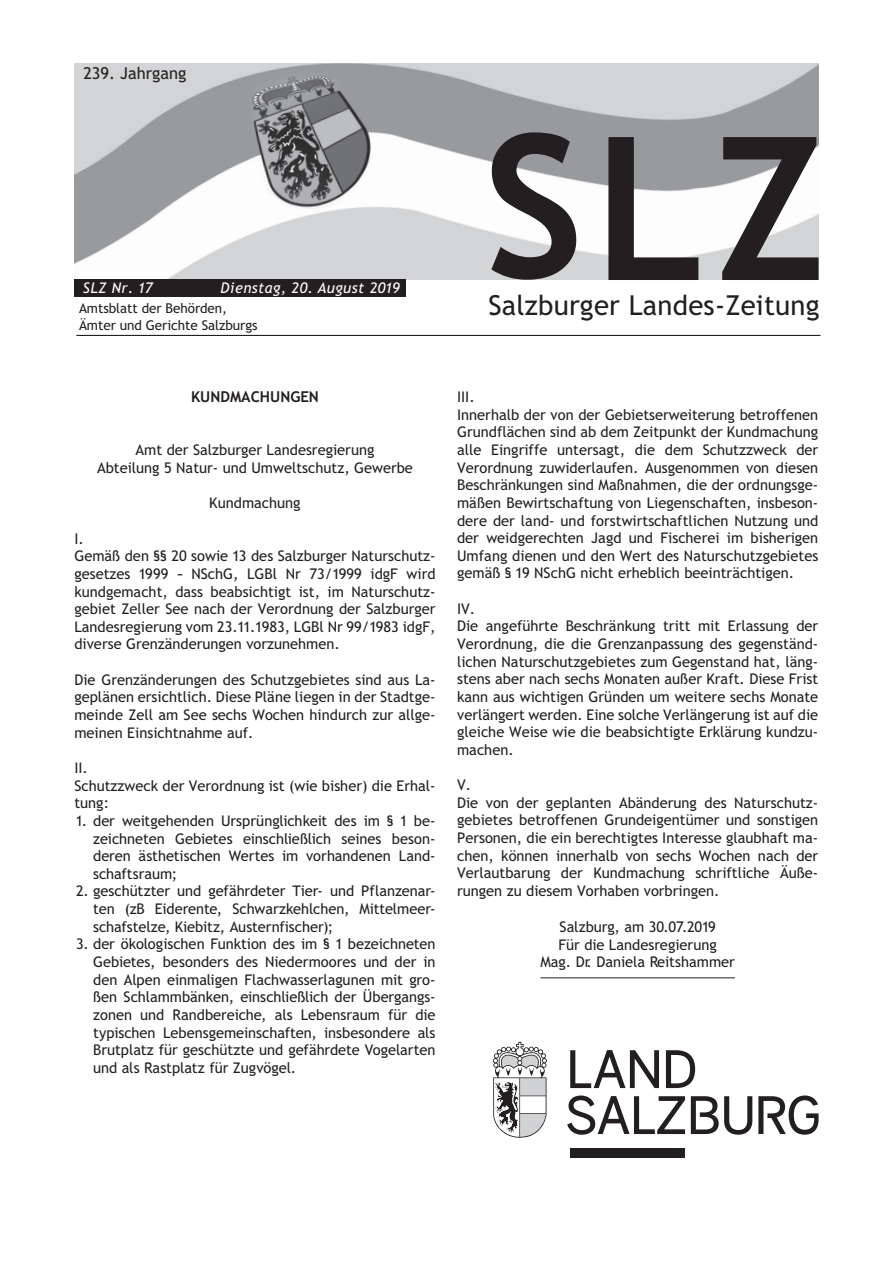
<style>
.page{position:relative;width:893px;height:1263px;background:#fff}
.page>*{position:absolute;margin:0;border:0;box-sizing:border-box;transform-origin:0 0}
.t1{font:27.6px "Trebuchet SBG2";letter-spacing:.01em;color:#231f20}
.t2{font:16.5px "Trebuchet SBG2";color:#231f20}
.t3{font:700 15px "Trebuchet SBG2";color:#231f20}
.t4{font:14.7px/17.7px "Trebuchet SBG2";color:#231f20}
.t5{font:italic 14.7px "Trebuchet SBG2";letter-spacing:.03em;color:#fff}
.t6{font:13.5px/16.2px "Trebuchet SBG2";letter-spacing:-.005em;color:#231f20}
</style>
<div class="page">
<img style="left:74px;top:64px;width:745px;height:215px">
<svg style="left:608px;top:137px;width:211px;height:143px"></svg>
<svg style="left:491px;top:132px;width:85px;height:148px"></svg>
<hr style="left:76px;top:335px;width:744px;height:1px;background:#231f20">
<svg style="left:493px;top:1042px;width:54px;height:96px"></svg>
<div style="left:570px;top:1148px;width:115px;height:10px;background:#231f20"></div>
<svg style="left:567px;top:1050px;width:252px;height:85px"></svg>
<div style="left:74px;top:279px;width:332px;height:17px;background:#231f20"></div>
<hr style="left:540px;top:977px;width:195px;height:1px;background:#231f20">
<p class="t2" style="left:83px;top:64px;width:105px">239. Jahrgang</p>
<p class="t5" style="left:83px;top:279px;width:71px">SLZ Nr. 17</p>
<p class="t5" style="left:221px;top:279px;width:181px">Dienstag, 20. August 2019</p>
<p class="t6" style="left:79px;top:301px;width:180px">Amtsblatt der Behörden,<br>Ämter und Gerichte Salzburgs</p>
<h1 class="t1" style="left:488px;top:289px;width:333px">Salzburger Landes-Zeitung</h1>
<p class="t3" style="left:191px;top:388px;width:129px">KUNDMACHUNGEN</p>
<p class="t4" style="left:97px;top:442px;width:317px;text-align:center">Amt der Salzburger Landesregierung<br>Abteilung 5 Natur- und Umweltschutz, Gewerbe</p>
<p class="t4" style="left:209px;top:494px;width:93px">Kundmachung</p>
<p class="t4" style="left:74px;top:530px;width:363px">I.<br>Gemäß den §§ 20 sowie 13 des Salzburger Naturschutz&shy;gesetzes 1999 – NSchG, LGBl Nr 73/1999 idgF wird kundgemacht, dass beabsichtigt ist, im Naturschutz&shy;gebiet Zeller See nach der Verordnung der Salzburger Landesregierung vom 23.11.1983, LGBl Nr 99/1983 idgF, diverse Grenzänderungen vorzunehmen.</p>
<p class="t4" style="left:74px;top:671px;width:363px;text-align:justify">Die Grenzänderungen des Schutzgebietes sind aus La&shy;geplänen ersichtlich. Diese Pläne liegen in der Stadtge&shy;meinde Zell am See sechs Wochen hindurch zur allge&shy;meinen Einsichtnahme auf.</p>
<p class="t4" style="left:74px;top:759px;width:363px">II.<br>Schutzzweck der Verordnung ist (wie bisher) die Erhal&shy;tung:</p>
<p class="t4" style="left:93px;top:812px;width:344px;text-align:justify;text-indent:-17px">1. der weitgehenden Ursprünglichkeit des im § 1 be&shy;zeichneten Gebietes einschließlich seines beson&shy;deren ästhetischen Wertes im vorhandenen Land&shy;schaftsraum;</p>
<p class="t4" style="left:93px;top:883px;width:344px;text-align:justify;text-indent:-17px">2. geschützter und gefährdeter Tier- und Pflanzenar&shy;ten (zB Eiderente, Schwarzkehlchen, Mittelmeer&shy;schafstelze, Kiebitz, Austernfischer);</p>
<p class="t4" style="left:93px;top:935px;width:344px;text-align:justify;text-indent:-17px">3. der ökologischen Funktion des im § 1 bezeichneten Gebietes, besonders des Niedermoores und der in den Alpen einmaligen Flachwasserlagunen mit gro&shy;ßen Schlammbänken, einschließlich der Übergangs&shy;zonen und Randbereiche, als Lebensraum für die typischen Lebensgemeinschaften, insbesondere als Brutplatz für geschützte und gefährdete Vogelarten und als Rastplatz für Zugvögel.</p>
<p class="t4" style="left:457px;top:388px;width:363px">III.<br>Innerhalb der von der Gebietserweiterung betroffenen Grundflächen sind ab dem Zeitpunkt der Kundmachung alle Eingriffe untersagt, die dem Schutzzweck der Verordnung zuwiderlaufen. Ausgenommen von diesen Beschränkungen sind Maßnahmen, die der ordnungsge&shy;mäßen Bewirtschaftung von Liegenschaften, insbeson&shy;dere der land- und forstwirtschaftlichen Nutzung und der weidgerechten Jagd und Fischerei im bisherigen Umfang dienen und den Wert des Naturschutzgebietes gemäß § 19 NSchG nicht erheblich beeinträchtigen.</p>
<p class="t4" style="left:457px;top:600px;width:363px">IV.<br>Die angeführte Beschränkung tritt mit Erlassung der Verordnung, die die Grenzanpassung des gegenständ&shy;lichen Naturschutzgebietes zum Gegenstand hat, läng&shy;stens aber nach sechs Monaten außer Kraft. Diese Frist kann aus wichtigen Gründen um weitere sechs Monate verlängert werden. Eine solche Verlängerung ist auf die gleiche Weise wie die beabsichtigte Erklärung kundzu&shy;machen.</p>
<p class="t4" style="left:457px;top:776px;width:363px">V.<br>Die von der geplanten Abänderung des Naturschutz&shy;gebietes betroffenen Grundeigentümer und sonstigen Personen, die ein berechtigtes Interesse glaubhaft ma&shy;chen, können innerhalb von sechs Wochen nach der Verlautbarung der Kundmachung schriftliche Äuße&shy;rungen zu diesem Vorhaben vorbringen.</p>
<p class="t4" style="left:540px;top:918px;width:196px;text-align:center">Salzburg, am 30.07.2019<br>Für die Landesregierung<br>Mag. Dr. Daniela Reitshammer</p>
</div>
